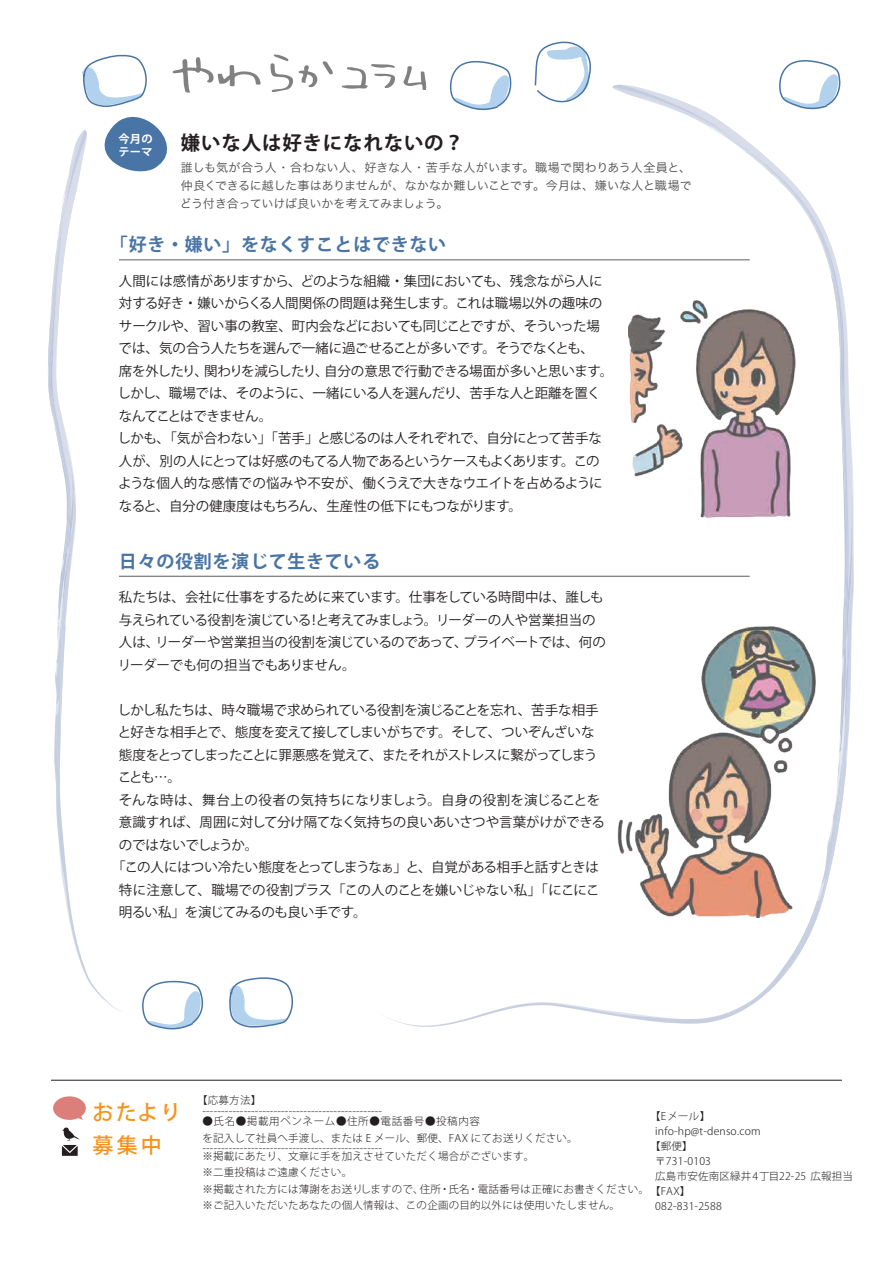
<style>
.page{position:relative;width:893px;height:1263px;background:#fff}
.page>*{position:absolute;margin:0;border:0;box-sizing:border-box;transform-origin:0 0}
.t1{font:500 21px/33.3px "Koz Go Pro";letter-spacing:.1em;color:#f7931d}
.t2{font:700 19.5px "Koz Go Pro";letter-spacing:.04em;color:#231f20}
.t3{font:700 18px "Koz Go Pro";letter-spacing:.04em;color:#4874a6}
.t4{font:13.5px/22.5px "Koz Go Pr 6 N";letter-spacing:-.03em;color:#231f20}
.t5{font:13.5px "Koz Go Pr 6 N";letter-spacing:-.05em;color:#231f20}
.t6{font:13.5px "Koz Go Pr 6 N";letter-spacing:.02em;color:#231f20}
.t7{font:12px/18px "Hira Kaku Std N W3";letter-spacing:-.01em;color:#4b4c4d;text-align:justify}
.t8{font:700 11.25px/12.9px "Koz Go Pro";letter-spacing:.02em;color:#fff}
.t9{font:300 10.5px/16.5px "Koz Go Pro";letter-spacing:.02em;color:#231f20}
</style>
<div class="page">
<svg style="left:323px;top:61px;width:10px;height:13px"></svg>
<svg style="left:342px;top:64px;width:53px;height:25px"></svg>
<svg style="left:403px;top:66px;width:24px;height:24px"></svg>
<svg style="left:449px;top:61px;width:63px;height:49px"></svg>
<svg style="left:534px;top:41px;width:57px;height:62px"></svg>
<svg style="left:402px;top:983px;width:375px;height:44px"></svg>
<svg style="left:612px;top:60px;width:241px;height:923px"></svg>
<svg style="left:48px;top:54px;width:269px;height:976px"></svg>
<hr style="left:119px;top:259px;width:631px;height:1px;background:#6c6d70">
<hr style="left:119px;top:576px;width:631px;height:1px;background:#6c6d70">
<hr style="left:51px;top:1080px;width:791px;height:1px;background:#231f20">
<div style="left:53px;top:1096px;width:33px;height:24px;background:#dc7f7a;border-radius:50%"></div>
<svg style="left:76px;top:1115px;width:7px;height:5px"></svg>
<svg style="left:62px;top:1127px;width:18px;height:29px"></svg>
<img style="left:612px;top:619px;width:226px;height:298px">
<img style="left:628px;top:293px;width:191px;height:228px">
<p class="t8" style="left:118px;top:133px;width:36px">今月のテーマ</p>
<h2 class="t2" style="left:181px;top:130px;width:285px">嫌いな人は好きになれないの？</h2>
<p class="t7" style="left:180px;top:159px;width:513px">誰しも気が合う人・合わない人、好きな人・苦手な人がいます。職場で関わりあう人全員と、仲良くできるに越した事はありませんが、なかなか難しいことです。今月は、嫌いな人と職場でどう付き合っていけば良いかを考えてみましょう。</p>
<h3 class="t3" style="left:110px;top:233px;width:338px">「好き・嫌い」をなくすことはできない</h3>
<p class="t4" style="left:118px;top:270px;width:497px">人間には感情がありますから、どのような組織・集団においても、残念ながら人に対する好き・嫌いからくる人間関係の問題は発生します。これは職場以外の趣味のサークルや、習い事の教室、町内会などにおいても同じことですが、そういった場では、気の合う人たちを選んで一緒に過ごせることが多いです。そうでなくとも、<br>席を外したり、関わりを減らしたり、自分の意思で行動できる場面が多いと思います。しかし、職場では、そのように、一緒にいる人を選んだり、苦手な人と距離を置くなんてことはできません。<br>しかも、「気が合わない」「苦手」と感じるのは人それぞれで、自分にとって苦手な人が、別の人にとっては好感のもてる人物であるというケースもよくあります。このような個人的な感情での悩みや不安が、働くうえで大きなウエイトを占めるようになると、自分の健康度はもちろん、生産性の低下にもつながります。</p>
<h3 class="t3" style="left:119px;top:550px;width:263px">日々の役割を演じて生きている</h3>
<p class="t4" style="left:118px;top:586px;width:490px">私たちは、会社に仕事をするために来ています。仕事をしている時間中は、誰しも与えられている役割を演じている！と考えてみましょう。リーダーの人や営業担当の人は、リーダーや営業担当の役割を演じているのであって、プライベートでは、何のリーダーでも何の担当でもありません。</p>
<p class="t4" style="left:118px;top:699px;width:483px">しかし私たちは、時々職場で求められている役割を演じることを忘れ、苦手な相手</p>
<p class="t4" style="left:118px;top:721px;width:478px">と好きな相手とで、態度を変えて接してしまいがちです。そして、ついぞんざいな</p>
<p class="t5" style="left:119px;top:747px;width:480px">態度をとってしまったことに罪悪感を覚えて、またそれがストレスに繋がってしまう</p>
<p class="t4" style="left:118px;top:766px;width:65px">ことも…。</p>
<p class="t6" style="left:119px;top:792px;width:483px">そんな時は、舞台上の役者の気持ちになりましょう。自身の役割を演じることを</p>
<p class="t4" style="left:119px;top:811px;width:487px">意識すれば、周囲に対して分け隔てなく気持ちの良いあいさつや言葉がけができる</p>
<p class="t4" style="left:119px;top:834px;width:141px">のではないでしょうか。</p>
<p class="t4" style="left:112px;top:856px;width:488px">「この人にはつい冷たい態度をとってしまうなぁ」と、自覚がある相手と話すときは</p>
<p class="t4" style="left:119px;top:879px;width:482px">特に注意して、職場での役割プラス「この人のことを嫌いじゃない私」「にこにこ</p>
<p class="t4" style="left:119px;top:901px;width:249px">明るい私」を演じてみるのも良い手です。</p>
<h1 class="t1" style="left:93px;top:1096px;width:90px">おたより募集中</h1>
<p class="t9" style="left:202px;top:1095px;width:181px;line-height:10.5px;text-indent:-5px">【応募方法】------------------------------------------------</p>
<p class="t9" style="left:202px;top:1113px;width:377px">●氏名●掲載用ペンネーム●住所●電話番号●投稿内容<br>を記入して社員へ手渡し、または E メール、郵便、FAX にてお送りください。</p>
<p class="t9" style="left:202px;top:1144px;width:333px;line-height:7.5px">------------------------------------------------<br>※掲載にあたり、文章に手を加えさせていただく場合がございます。</p>
<p class="t9" style="left:202px;top:1164px;width:448px">※二重投稿はご遠慮ください。<br>※掲載された方には薄謝をお送りしますので、住所・氏名・電話番号は正確にお書きください。※ご記入いただいたあなたの個人情報は、この企画の目的以外には使用いたしません。</p>
<p class="t9" style="left:650px;top:1107px;width:62px">【Eメール】</p>
<p class="t9" style="left:655px;top:1122px;width:107px">info-hp@t-denso.com</p>
<p class="t9" style="left:650px;top:1137px;width:44px">【郵便】</p>
<p class="t9" style="left:655px;top:1152px;width:57px">〒731-0103</p>
<p class="t9" style="left:655px;top:1167px;width:199px">広島市安佐南区緑井4丁目22-25 広報担当</p>
<p class="t9" style="left:650px;top:1182px;width:42px">【FAX】</p>
<p class="t9" style="left:655px;top:1197px;width:68px">082-831-2588</p>
</div>
